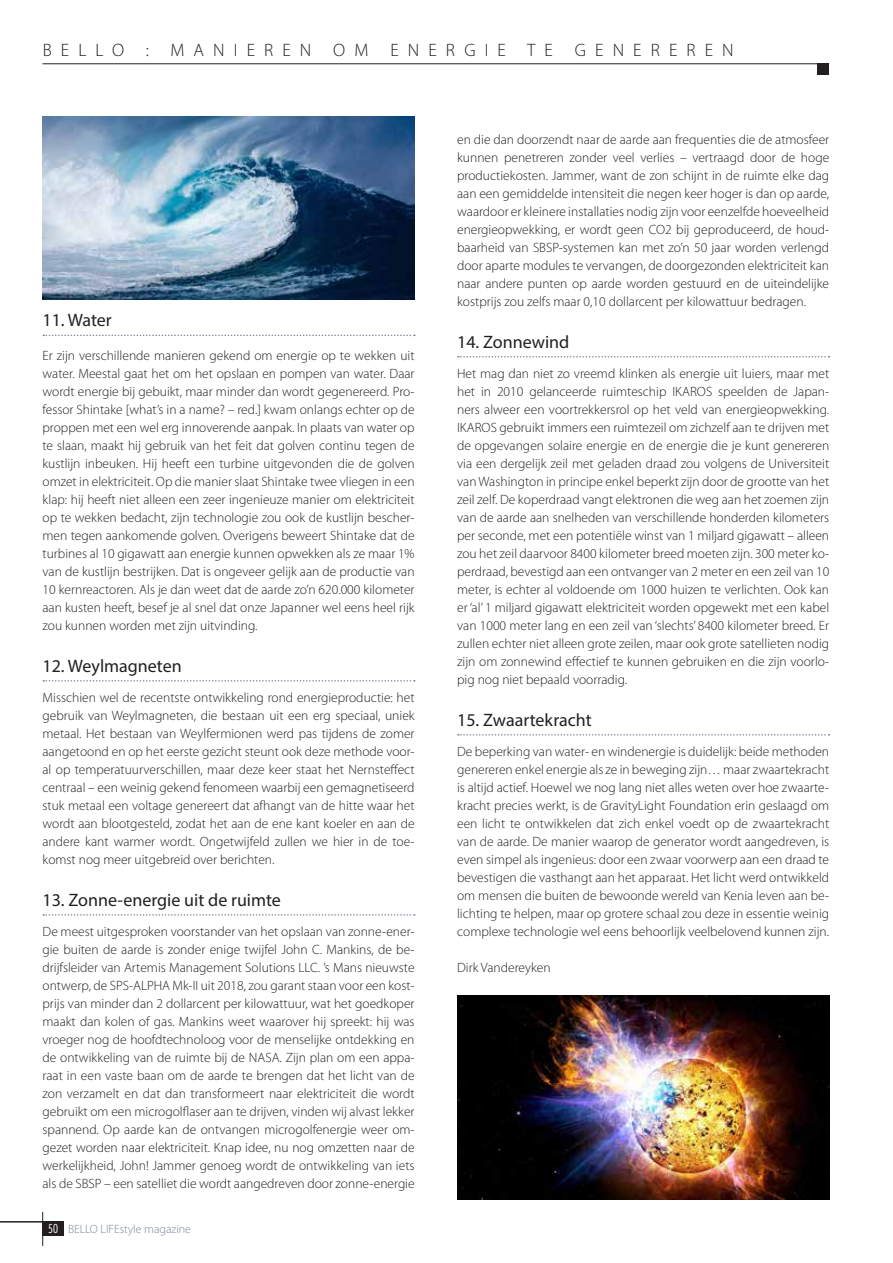
<style>
.page{position:relative;width:893px;height:1263px;background:#fff}
.page>*{position:absolute;margin:0;border:0;box-sizing:border-box;transform-origin:0 0}
.t1{font:18px "Myriad Pro";color:#231f20}
.t2{font:300 18px "Myriad Pro";letter-spacing:.505em;color:#231f20}
.t3{font:300 13.5px/18px "Myriad Pro";color:#231f20;text-align:justify}
.t4{font:300 12px "Myriad Pro";color:#7c8696}
.s1{font-family:"Futura Std";font-stretch:condensed;color:#fff}
</style>
<div class="page">
<hr style="left:0;top:1221px;width:64px;height:1px;background:#231f20">
<hr style="left:42px;top:1212px;width:1px;height:34px;background:#231f20">
<div style="left:43px;top:1221px;width:21px;height:14px;background:#231f20"></div>
<hr style="left:43px;top:63px;width:786px;height:1px;background:#231f20">
<div style="left:818px;top:63px;width:11px;height:12px;background:#231f20"></div>
<svg style="left:43px;top:335px;width:372px;height:1px"></svg>
<svg style="left:43px;top:680px;width:372px;height:2px"></svg>
<svg style="left:43px;top:914px;width:372px;height:2px"></svg>
<svg style="left:458px;top:356px;width:371px;height:2px"></svg>
<svg style="left:458px;top:734px;width:371px;height:2px"></svg>
<img style="left:457px;top:995px;width:373px;height:204px">
<img style="left:43px;top:116px;width:372px;height:184px">
<h1 class="t2" style="left:43px;top:40px;width:693px">BELLO : MANIEREN OM ENERGIE TE GENEREREN</h1>
<h1 class="t1" style="left:43px;top:309px;width:71px">11. Water</h1>
<p class="t3" style="left:43px;top:347px;width:374px">Er zijn verschillende manieren gekend om energie op te wekken uit water. Meestal gaat het om het opslaan en pompen van water. Daar wordt energie bij gebuikt, maar minder dan wordt gegenereerd. Pro&shy;fessor Shintake [what’s in a name? – red.] kwam onlangs echter op de proppen met een wel erg innoverende aanpak. In plaats van water op te slaan, maakt hij gebruik van het feit dat golven continu tegen de kustlijn inbeuken. Hij heeft een turbine uitgevonden die de golven omzet in elektriciteit. Op die manier slaat Shintake twee vliegen in een klap: hij heeft niet alleen een zeer ingenieuze manier om elektriciteit op te wekken bedacht, zijn technologie zou ook de kustlijn bescher&shy;men tegen aankomende golven. Overigens beweert Shintake dat de turbines al 10 gigawatt aan energie kunnen opwekken als ze maar 1% van de kustlijn bestrijken. Dat is ongeveer gelijk aan de productie van 10 kernreactoren. Als je dan weet dat de aarde zo’n 620.000 kilometer aan kusten heeft, besef je al snel dat onze Japanner wel eens heel rijk zou kunnen worden met zijn uitvinding.</p>
<h1 class="t1" style="left:43px;top:654px;width:141px">12. Weylmagneten</h1>
<p class="t3" style="left:43px;top:689px;width:374px">Misschien wel de recentste ontwikkeling rond energieproductie: het gebruik van Weylmagneten, die bestaan uit een erg speciaal, uniek metaal. Het bestaan van Weylfermionen werd pas tijdens de zomer aangetoond en op het eerste gezicht steunt ook deze methode voor&shy;al op temperatuurverschillen, maar deze keer staat het Nernsteffect centraal – een weinig gekend fenomeen waarbij een gemagnetiseerd stuk metaal een voltage genereert dat afhangt van de hitte waar het wordt aan blootgesteld, zodat het aan de ene kant koeler en aan de andere kant warmer wordt. Ongetwijfeld zullen we hier in de toe&shy;komst nog meer uitgebreid over berichten.</p>
<h1 class="t1" style="left:43px;top:888px;width:240px">13. Zonne-energie uit de ruimte</h1>
<p class="t3" style="left:43px;top:923px;width:374px">De meest uitgesproken voorstander van het opslaan van zonne-ener&shy;gie buiten de aarde is zonder enige twijfel John C. Mankins, de be&shy;drijfsleider van Artemis Management Solutions LLC. ’s Mans nieuwste ontwerp, de SPS-ALPHA Mk-II uit 2018, zou garant staan voor een kost&shy;prijs van minder dan 2 dollarcent per kilowattuur, wat het goedkoper maakt dan kolen of gas. Mankins weet waarover hij spreekt: hij was vroeger nog de hoofdtechnoloog voor de menselijke ontdekking en de ontwikkeling van de ruimte bij de NASA. Zijn plan om een appa&shy;raat in een vaste baan om de aarde te brengen dat het licht van de zon verzamelt en dat dan transformeert naar elektriciteit die wordt gebruikt om een microgolflaser aan te drijven, vinden wij alvast lekker spannend. Op aarde kan de ontvangen microgolfenergie weer om&shy;gezet worden naar elektriciteit. Knap idee, nu nog omzetten naar de werkelijkheid, John! Jammer genoeg wordt de ontwikkeling van iets als de SBSP – een satelliet die wordt aangedreven door zonne-energie</p>
<p class="t4" style="left:48px;top:1222px;width:144px"><span class="s1">50</span> BELLO LIFEstyle magazine</p>
<p class="t3" style="left:457px;top:131px;width:374px">en die dan doorzendt naar de aarde aan frequenties die de atmosfeer kunnen penetreren zonder veel verlies – vertraagd door de hoge productiekosten. Jammer, want de zon schijnt in de ruimte elke dag aan een gemiddelde intensiteit die negen keer hoger is dan op aarde, waardoor er kleinere installaties nodig zijn voor eenzelfde hoeveelheid energieopwekking, er wordt geen CO2 bij geproduceerd, de houd&shy;baarheid van SBSP-systemen kan met zo’n 50 jaar worden verlengd door aparte modules te vervangen, de doorgezonden elektriciteit kan naar andere punten op aarde worden gestuurd en de uiteindelijke kostprijs zou zelfs maar 0,10 dollarcent per kilowattuur bedragen.</p>
<h1 class="t1" style="left:457px;top:330px;width:114px">14. Zonnewind</h1>
<p class="t3" style="left:457px;top:365px;width:374px">Het mag dan niet zo vreemd klinken als energie uit luiers, maar met het in 2010 gelanceerde ruimteschip IKAROS speelden de Japan&shy;ners alweer een voortrekkersrol op het veld van energieopwekking.<br>IKAROS gebruikt immers een ruimtezeil om zichzelf aan te drijven met de opgevangen solaire energie en de energie die je kunt genereren via een dergelijk zeil met geladen draad zou volgens de Universiteit van Washington in principe enkel beperkt zijn door de grootte van het zeil zelf. De koperdraad vangt elektronen die weg aan het zoemen zijn van de aarde aan snelheden van verschillende honderden kilometers per seconde, met een potentiële winst van 1 miljard gigawatt – alleen zou het zeil daarvoor 8400 kilometer breed moeten zijn. 300 meter ko&shy;perdraad, bevestigd aan een ontvanger van 2 meter en een zeil van 10 meter, is echter al voldoende om 1000 huizen te verlichten. Ook kan er ‘al’ 1 miljard gigawatt elektriciteit worden opgewekt met een kabel van 1000 meter lang en een zeil van ‘slechts’ 8400 kilometer breed. Er zullen echter niet alleen grote zeilen, maar ook grote satellieten nodig zijn om zonnewind effectief te kunnen gebruiken en die zijn voorlo&shy;pig nog niet bepaald voorradig.</p>
<h1 class="t1" style="left:457px;top:708px;width:136px">15. Zwaartekracht</h1>
<p class="t3" style="left:457px;top:743px;width:374px">De beperking van water- en windenergie is duidelijk: beide methoden genereren enkel energie als ze in beweging zijn… maar zwaartekracht is altijd actief. Hoewel we nog lang niet alles weten over hoe zwaarte&shy;kracht precies werkt, is de GravityLight Foundation erin geslaagd om een licht te ontwikkelen dat zich enkel voedt op de zwaartekracht van de aarde. De manier waarop de generator wordt aangedreven, is even simpel als ingenieus: door een zwaar voorwerp aan een draad te bevestigen die vasthangt aan het apparaat. Het licht werd ontwikkeld om mensen die buiten de bewoonde wereld van Kenia leven aan be&shy;lichting te helpen, maar op grotere schaal zou deze in essentie weinig complexe technologie wel eens behoorlijk veelbelovend kunnen zijn.</p>
<p class="t3" style="left:457px;top:959px;width:95px">Dirk Vandereyken</p>
</div>
